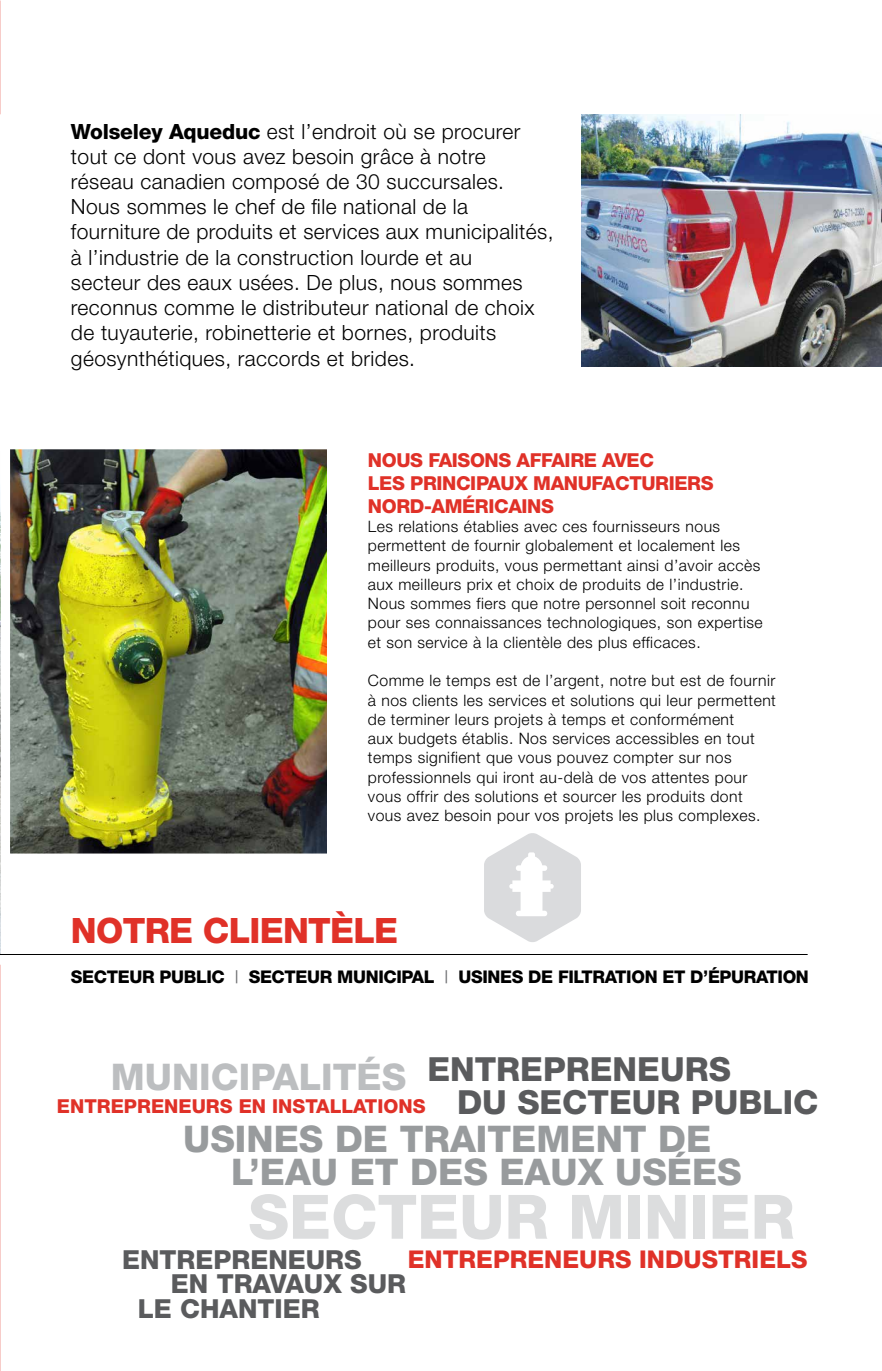
<style>
.page{position:relative;width:882px;height:1371px;background:#fff}
.page>*{position:absolute;margin:0;border:0;box-sizing:border-box;transform-origin:0 0}
.t1{font:800 61.25px "Helvetica Neue";color:#dcddde}
.t2{font:800 36.75px "Helvetica Neue";color:#989b9d}
.t3{font:800 36.75px "Helvetica Neue";color:#bcbec0}
.t4{font:800 35px "Helvetica Neue";letter-spacing:-.02em;color:#e03128}
.t5{font:800 33.25px/33.2px "Helvetica Neue";color:#5a5b5d}
.t6{font:800 26.25px/24.5px "Helvetica Neue";color:#5a5b5d}
.t7{font:800 24.5px "Helvetica Neue";color:#e03128}
.t8{font:300 21px/25.2px "Helvetica Neue";letter-spacing:.02em;color:#000}
.t9{font:800 19.25px "Helvetica Neue";letter-spacing:-.02em;color:#e03128}
.t10{font:800 17.5px "Helvetica Neue";letter-spacing:-.02em;color:#000}
.t11{font:300 15.75px/19.2px "Helvetica Neue";letter-spacing:.03em;color:#000}
.s1{font-weight:800}
.s2{font-weight:400;color:#6d6e71}
</style>
<div class="page">
<img style="left:581px;top:114px;width:301px;height:252px">
<svg style="left:484px;top:833px;width:97px;height:109px"></svg>
<img style="left:11px;top:450px;width:315px;height:402px">
<div style="left:0;top:439px;width:337px;height:424px;border:10px solid #fff"></div>
<svg style="left:0;top:114px;width:10px;height:840px"></svg>
<hr style="left:0;top:954px;width:808px;height:1px;background:#000">
<p class="t8" style="left:71px;top:118px;width:484px"><span class="s1">WOLSELEY AQUEDUC</span> est l’endroit où se procurer tout ce dont vous avez besoin grâce à notre réseau canadien composé de 30 succursales.<br>Nous sommes le chef de file national de la fourniture de produits et services aux municipalités, à l’industrie de la construction lourde et au<br>secteur des eaux usées. De plus, nous sommes reconnus comme le distributeur national de choix de tuyauterie, robinetterie et bornes, produits géosynthétiques, raccords et brides.</p>
<p class="t9" style="left:368px;top:448px;width:15px">NOUS</p>
<p class="t9" style="left:428px;top:448px;width:24px">FAISONS</p>
<p class="t9" style="left:517px;top:448px;width:48px">AFFAIRE</p>
<p class="t9" style="left:602px;top:448px;width:53px">AVEC</p>
<p class="t9" style="left:368px;top:471px;width:181px">LES PRINCIPAUX MANU</p>
<p class="t9" style="left:592px;top:471px;width:51px">FACTURIERS</p>
<p class="t9" style="left:368px;top:494px;width:15px">NORD</p>
<p class="t9" style="left:424px;top:494px;width:21px">-AMÉRI</p>
<p class="t9" style="left:494px;top:494px;width:27px">CAINS</p>
<p class="t11" style="left:368px;top:516px;width:396px">Les relations établies avec ces fournisseurs nous permettent de fournir globalement et localement les meilleurs produits, vous permettant ainsi d’avoir accès aux meilleurs prix et choix de produits de l’industrie.<br>Nous sommes fiers que notre personnel soit reconnu pour ses connaissances technologiques, son expertise et son service à la clientèle des plus efficaces.</p>
<p class="t11" style="left:368px;top:670px;width:410px">Comme le temps est de l’argent, notre but est de fournir à nos clients les services et solutions qui leur permettent de terminer leurs projets à temps et conformément<br>aux budgets établis. Nos services accessibles en tout temps signifient que vous pouvez compter sur nos professionnels qui iront au-delà de vos attentes pour vous offrir des solutions et sourcer les produits dont vous avez besoin pour vos projets les plus complexes.</p>
<h3 class="t4" style="left:71px;top:909px;width:25px">NOTRE</h3>
<h3 class="t4" style="left:203px;top:909px;width:68px">CLIENT</h3>
<h3 class="t4" style="left:330px;top:909px;width:66px">ÈLE</h3>
<p class="t10" style="left:71px;top:966px;width:400px">SECTEUR PUBLIC <span class="s2">|</span> SECTEUR MUNICIPAL <span class="s2">|</span> USINES</p>
<p class="t10" style="left:528px;top:966px;width:60px">DE FILTRATION</p>
<p class="t10" style="left:662px;top:966px;width:81px">ET D’ÉPURATION</p>
<h3 class="t5" style="left:457px;top:1052px;width:155px;text-indent:86px">PRENEURS<br>DU SECTEUR</h3>
<h2 class="t3" style="left:111px;top:1055px;width:25px">MUNI</h2>
<h2 class="t3" style="left:211px;top:1055px;width:132px">CIPALITÉS</h2>
<p class="t9" style="left:57px;top:1095px;width:14px">ENTRE</p>
<p class="t9" style="left:124px;top:1095px;width:28px">PRENEURS</p>
<p class="t9" style="left:239px;top:1095px;width:46px">EN INSTA</p>
<p class="t9" style="left:330px;top:1095px;width:37px">LLATIONS</p>
<h3 class="t5" style="left:427px;top:1052px;width:24px">ENTRE</h3>
<h3 class="t5" style="left:691px;top:1085px;width:129px">PUBLIC</h3>
<h2 class="t2" style="left:183px;top:1116px;width:24px">USINES</h2>
<h2 class="t2" style="left:335px;top:1116px;width:91px">DE TRAITEMENT</h2>
<h2 class="t2" style="left:658px;top:1116px;width:26px">DE</h2>
<h2 class="t2" style="left:231px;top:1149px;width:55px">L’EAU</h2>
<h2 class="t2" style="left:350px;top:1149px;width:87px">ET DES</h2>
<h2 class="t2" style="left:499px;top:1149px;width:26px">EAU</h2>
<h2 class="t2" style="left:578px;top:1149px;width:64px">X USÉES</h2>
<h1 class="t1" style="left:248px;top:1180px;width:173px">SECTEUR</h1>
<h1 class="t1" style="left:568px;top:1180px;width:38px">MINIER</h1>
<h3 class="t6" style="left:171px;top:1246px;width:80px;text-indent:43px">PRENEURS<br>EN TRA</h3>
<h3 class="t6" style="left:122px;top:1246px;width:19px">ENTRE</h3>
<h3 class="t7" style="left:408px;top:1244px;width:18px">ENTRE</h3>
<h3 class="t7" style="left:493px;top:1244px;width:35px">PRENEURS</h3>
<h3 class="t7" style="left:639px;top:1244px;width:16px">INDUSTRIE</h3>
<h3 class="t7" style="left:776px;top:1244px;width:32px">LS</h3>
<h3 class="t6" style="left:270px;top:1271px;width:100px">VAU X SUR</h3>
<h3 class="t6" style="left:138px;top:1295px;width:100px">LE CHANTIER</h3>
</div>
